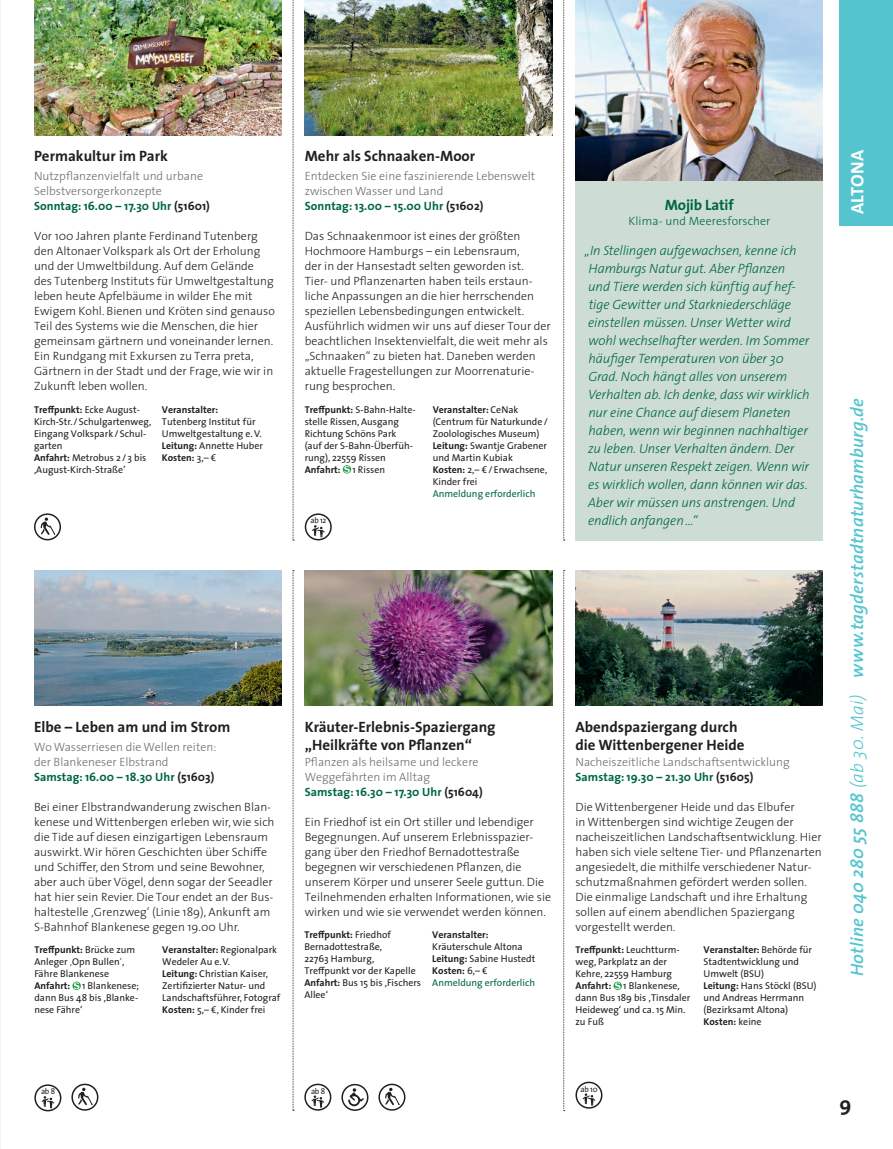
<style>
.page{position:relative;width:893px;height:1149px;background:#fff}
.page>*{position:absolute;margin:0;border:0;box-sizing:border-box;transform-origin:0 0}
.t1{font:700 20.7px "The Sans";color:#231f20}
.t2{font:italic 600 18px "The Sans";letter-spacing:.01em;color:#54c5cf}
.t3{font:700 18px "The Sans";letter-spacing:.03em;color:#fff}
.t4{font:700 15px/18px "The Sans";color:#231f20}
.t5{font:700 15px "The Sans";letter-spacing:-.01em;color:#064}
.t6{font:italic 300 13.5px/18px "The Sans";letter-spacing:-.01em;color:#064}
.t7{font:300 12px/15px "The Sans";color:#231f20}
.t8{font:300 12px/15px "The Sans";color:#6c6d70}
.t9{font:300 12px "The Sans";letter-spacing:.01em;color:#064}
.t10{font:9.9px/12px "The Sans";color:#231f20}
.t11{font:700 9.9px "The Sans";color:#231f20}
.t12{font:9.9px "The Sans";color:#064}
.t13{font:8.25px "The Sans";letter-spacing:-.03em;color:#231f20}
.s1{font-weight:700;color:#064}
.s2{font-weight:700;color:#231f20}
.s3{font-weight:700}
.s4{font-weight:300}
.s5{color:#064}
</style>
<div class="page">
<svg style="left:293px;top:0;width:1px;height:540px"></svg>
<svg style="left:293px;top:570px;width:1px;height:540px"></svg>
<svg style="left:563px;top:0;width:2px;height:540px"></svg>
<svg style="left:563px;top:570px;width:2px;height:539px"></svg>
<div style="left:575px;top:180px;width:248px;height:360px;background:#cdddd5"></div>
<img style="left:575px;top:0;width:248px;height:180px">
<div style="left:305px;top:513px;width:27px;height:27px;border:2px solid #231f20;border-radius:50%"></div>
<svg style="left:311px;top:525px;width:14px;height:12px"></svg>
<div style="left:34px;top:513px;width:27px;height:27px;border:2px solid #231f20;border-radius:50%"></div>
<svg style="left:41px;top:517px;width:14px;height:18px"></svg>
<div style="left:34px;top:1083px;width:27px;height:27px;border:2px solid #231f20;border-radius:50%"></div>
<svg style="left:41px;top:1096px;width:14px;height:11px"></svg>
<div style="left:304px;top:1083px;width:27px;height:27px;border:2px solid #231f20;border-radius:50%"></div>
<svg style="left:311px;top:1095px;width:14px;height:11px"></svg>
<div style="left:71px;top:1083px;width:27px;height:27px;border:2px solid #231f20;border-radius:50%"></div>
<svg style="left:78px;top:1087px;width:15px;height:17px"></svg>
<img style="left:305px;top:0;width:247px;height:135px">
<img style="left:305px;top:570px;width:247px;height:135px">
<img style="left:34px;top:570px;width:247px;height:135px">
<div style="left:575px;top:1081px;width:27px;height:27px;border:2px solid #231f20;border-radius:50%"></div>
<svg style="left:582px;top:1093px;width:14px;height:11px"></svg>
<img style="left:34px;top:0;width:247px;height:135px">
<img style="left:575px;top:570px;width:248px;height:135px">
<div style="left:341px;top:1083px;width:27px;height:27px;border:2px solid #231f20;border-radius:50%"></div>
<svg style="left:347px;top:1087px;width:18px;height:19px"></svg>
<div style="left:378px;top:1083px;width:27px;height:27px;border:2px solid #231f20;border-radius:50%"></div>
<svg style="left:385px;top:1087px;width:15px;height:17px"></svg>
<div style="left:839px;top:0;width:54px;height:225px;background:#54c5cf"></div>
<svg style="left:343px;top:465px;width:8px;height:8px"></svg>
<svg style="left:344px;top:465px;width:6px;height:7px"></svg>
<svg style="left:72px;top:981px;width:9px;height:8px"></svg>
<svg style="left:74px;top:981px;width:6px;height:7px"></svg>
<svg style="left:613px;top:981px;width:9px;height:8px"></svg>
<svg style="left:615px;top:981px;width:6px;height:7px"></svg>
<p class="t4" style="left:34px;top:147px;width:135px">Permakultur im Park</p>
<p class="t8" style="left:34px;top:168px;width:177px">Nutzpflanzenvielfalt und urbane<br>Selbstversorgerkonzepte<br><span class="s1">Sonntag: 16.00 – 17.30 Uhr</span> <span class="s2">(51601)</span></p>
<p class="t7" style="left:34px;top:228px;width:242px">Vor 100 Jahren plante Ferdinand Tutenberg den Altonaer Volkspark als Ort der Erholung und der Umweltbildung. Auf dem Gelände des Tutenberg Instituts für Umweltgestaltung leben heute Apfelbäume in wilder Ehe mit Ewigem Kohl. Bienen und Kröten sind genauso Teil des Systems wie die Menschen, die hier gemeinsam gärtnern und voneinander lernen.<br>Ein Rundgang mit Exkursen zu Terra preta, Gärtnern in der Stadt und der Frage, wie wir in Zukunft leben wollen.</p>
<p class="t10" style="left:34px;top:403px;width:119px"><span class="s3">Treffpunkt:</span> Ecke August-<br>Kirch-Str./Schulgartenweg,<br>Eingang Volkspark /Schul&shy;garten<br><span class="s3">Anfahrt:</span> Metrobus 2 / 3 bis ,August-Kirch-Straße’</p>
<p class="t11" style="left:162px;top:401px;width:58px">Veranstalter:</p>
<p class="t10" style="left:162px;top:415px;width:103px">Tutenberg Institut für<br>Umweltgestaltung e. V.<br><span class="s3">Leitung:</span> Annette Huber<br><span class="s3">Kosten:</span> 3,– €</p>
<p class="t4" style="left:305px;top:147px;width:172px">Mehr als Schnaaken-Moor</p>
<p class="t8" style="left:305px;top:168px;width:232px">Entdecken Sie eine faszinierende Lebenswelt zwischen Wasser und Land<br><span class="s1">Sonntag: 13.00 – 15.00 Uhr</span> <span class="s2">(51602)</span></p>
<p class="t7" style="left:305px;top:228px;width:248px">Das Schnaakenmoor ist eines der größten Hochmoore Hamburgs – ein Lebensraum,<br>der in der Hansestadt selten geworden ist.<br>Tier- und Pflanzenarten haben teils erstaun&shy;liche Anpassungen an die hier herrschenden speziellen Lebensbedingungen entwickelt.<br>Ausführlich widmen wir uns auf dieser Tour der beachtlichen Insektenvielfalt, die weit mehr als „Schnaaken“ zu bieten hat. Daneben werden aktuelle Fragestellungen zur Moorrenaturie&shy;rung besprochen.</p>
<p class="t10" style="left:305px;top:403px;width:112px"><span class="s3">Treffpunkt:</span> S-Bahn-Halte&shy;stelle Rissen, Ausgang<br>Richtung Schöns Park (auf der S-Bahn-Überfüh&shy;rung), 22559 Rissen<br><span class="s3">Anfahrt:</span> 1 Rissen</p>
<p class="t10" style="left:433px;top:403px;width:117px"><span class="s3">Veranstalter:</span> CeNak (Centrum für Naturkunde/<br>Zoolologisches Museum)<br><span class="s3">Leitung:</span> Swantje Grabener und Martin Kubiak<br><span class="s3">Kosten:</span> 2,– €/Erwachsene,<br>Kinder frei</p>
<p class="t12" style="left:433px;top:485px;width:104px">Anmeldung erforderlich</p>
<p class="t13" style="left:310px;top:513px;width:17px">ab 12</p>
<p class="t4" style="left:34px;top:717px;width:198px">Elbe – Leben am und im Strom</p>
<p class="t8" style="left:34px;top:738px;width:184px">Wo Wasserriesen die Wellen reiten: der Blankeneser Elbstrand<br><span class="s1">Samstag: 16.00 – 18.30 Uhr</span> <span class="s2">(51603)</span></p>
<p class="t7" style="left:34px;top:798px;width:242px">Bei einer Elbstrandwanderung zwischen Blan&shy;kenese und Wittenbergen erleben wir, wie sich die Tide auf diesen einzigartigen Lebensraum auswirkt. Wir hören Geschichten über Schiffe und Schiffer, den Strom und seine Bewohner, aber auch über Vögel, denn sogar der Seeadler hat hier sein Revier. Die Tour endet an der Bus&shy;haltestelle ‚Grenzweg‘ (Linie 189), Ankunft am S-Bahnhof Blankenese gegen 19.00 Uhr.</p>
<p class="t10" style="left:34px;top:943px;width:106px"><span class="s3">Treffpunkt:</span> Brücke zum<br>Anleger <span class="s4">‚</span>Opn Bullen<span class="s4">‘</span>,<br>Fähre Blankenese<br><span class="s3">Anfahrt:</span> 1 Blankenese; dann Bus 48 bis ,Blanke&shy;nese Fähre‘</p>
<p class="t10" style="left:162px;top:943px;width:120px"><span class="s3">Veranstalter:</span> Regionalpark<br>Wedeler Au e.V.<br><span class="s3">Leitung:</span> Christian Kaiser,<br>Zertifizierter Natur- und<br>Landschaftsführer, Fotograf<br><span class="s3">Kosten:</span> 5,– €, Kinder frei</p>
<p class="t4" style="left:305px;top:717px;width:192px">Kräuter-Erlebnis-Spaziergang „Heilkräfte von Pflanzen“</p>
<p class="t8" style="left:305px;top:753px;width:179px">Pflanzen als heilsame und leckere<br>Weggefährten im Alltag<br><span class="s1">Samstag: 16.30 – 17.30 Uhr</span> <span class="s2">(51604)</span></p>
<p class="t7" style="left:305px;top:813px;width:248px">Ein Friedhof ist ein Ort stiller und lebendiger Begegnungen. Auf unserem Erlebnisspazier&shy;gang über den Friedhof Bernadottestraße begegnen wir verschiedenen Pflanzen, die unserem Körper und unserer Seele guttun. Die Teilnehmenden erhalten Informationen, wie sie wirken und wie sie verwendet werden können.</p>
<p class="t10" style="left:304px;top:928px;width:118px"><span class="s3">Treffpunkt:</span> Friedhof<br>Bernadottestraße,<br>22763 Hamburg,<br>Treffpunkt vor der Kapelle<br><span class="s3">Anfahrt:</span> Bus 15 bis ,Fischers<br>Allee‘</p>
<p class="t11" style="left:432px;top:926px;width:58px">Veranstalter:</p>
<p class="t10" style="left:432px;top:940px;width:105px">Kräuterschule Altona<br><span class="s3">Leitung:</span> Sabine Hustedt<br><span class="s3">Kosten:</span> 6,– €<br><span class="s5">Anmeldung erforderlich</span></p>
<p class="t13" style="left:41px;top:1084px;width:16px">ab 8</p>
<p class="t13" style="left:311px;top:1083px;width:16px">ab 8</p>
<p class="t5" style="left:665px;top:192px;width:70px">Mojib Latif</p>
<p class="t9" style="left:628px;top:211px;width:143px">Klima- und Meeresforscher</p>
<p class="t6" style="left:585px;top:241px;width:226px">„In Stellingen aufgewachsen, kenne ich Hamburgs Natur gut. Aber Pflanzen<br>und Tiere werden sich künftig auf hef&shy;tige Gewitter und Starkniederschläge einstellen müssen. Unser Wetter wird wohl wechselhafter werden. Im Sommer häufiger Temperaturen von über 30<br>Grad. Noch hängt alles von unserem Verhalten ab. Ich denke, dass wir wirklich nur eine Chance auf diesem Planeten haben, wenn wir beginnen nachhaltiger zu leben. Unser Verhalten ändern. Der Natur unseren Respekt zeigen. Wenn wir es wirklich wollen, dann können wir das.<br>Aber wir müssen uns anstrengen. Und endlich anfangen…“</p>
<p class="t4" style="left:575px;top:717px;width:171px">Abendspaziergang durch die Wittenbergener Heide</p>
<p class="t8" style="left:575px;top:753px;width:216px">Nacheiszeitliche Landschaftsentwicklung<br><span class="s1">Samstag: 19.30 – 21.30 Uhr</span> <span class="s2">(51605)</span></p>
<p class="t7" style="left:575px;top:798px;width:248px">Die Wittenbergener Heide und das Elbufer<br>in Wittenbergen sind wichtige Zeugen der nacheiszeitlichen Landschaftsentwicklung. Hier haben sich viele seltene Tier- und Pflanzenarten angesiedelt, die mithilfe verschiedener Natur&shy;schutzmaßnahmen gefördert werden sollen.<br>Die einmalige Landschaft und ihre Erhaltung sollen auf einem abendlichen Spaziergang vorgestellt werden.</p>
<p class="t10" style="left:575px;top:943px;width:116px"><span class="s3">Treffpunkt:</span> Leuchtturm&shy;weg, Parkplatz an der<br>Kehre, 22559 Hamburg<br><span class="s3">Anfahrt:</span> 1 Blankenese, dann Bus 189 bis ‚Tinsdaler<br>Heideweg‘ und ca. 15 Min. zu Fuß</p>
<p class="t10" style="left:704px;top:943px;width:114px"><span class="s3">Veranstalter:</span> Behörde für<br>Stadtentwicklung und<br>Umwelt (BSU)<br><span class="s3">Leitung:</span> Hans Stöckl (BSU) und Andreas Herrmann (Bezirksamt Altona)<br><span class="s3">Kosten:</span> keine</p>
<h2 class="t3" style="left:842px;top:214px;width:67px;rotate:-90deg">ALTONA</h2>
<h2 class="t2" style="left:842px;top:976px;width:579px;rotate:-90deg">Hotline 040 280 55 888 <span class="s4">(ab 30. Mai)</span> www.tagderstadtnaturhamburg.de</h2>
<p class="t13" style="left:581px;top:1081px;width:19px">ab 10</p>
<h1 class="t1" style="left:839px;top:1086px;width:14px">9</h1>
</div>
